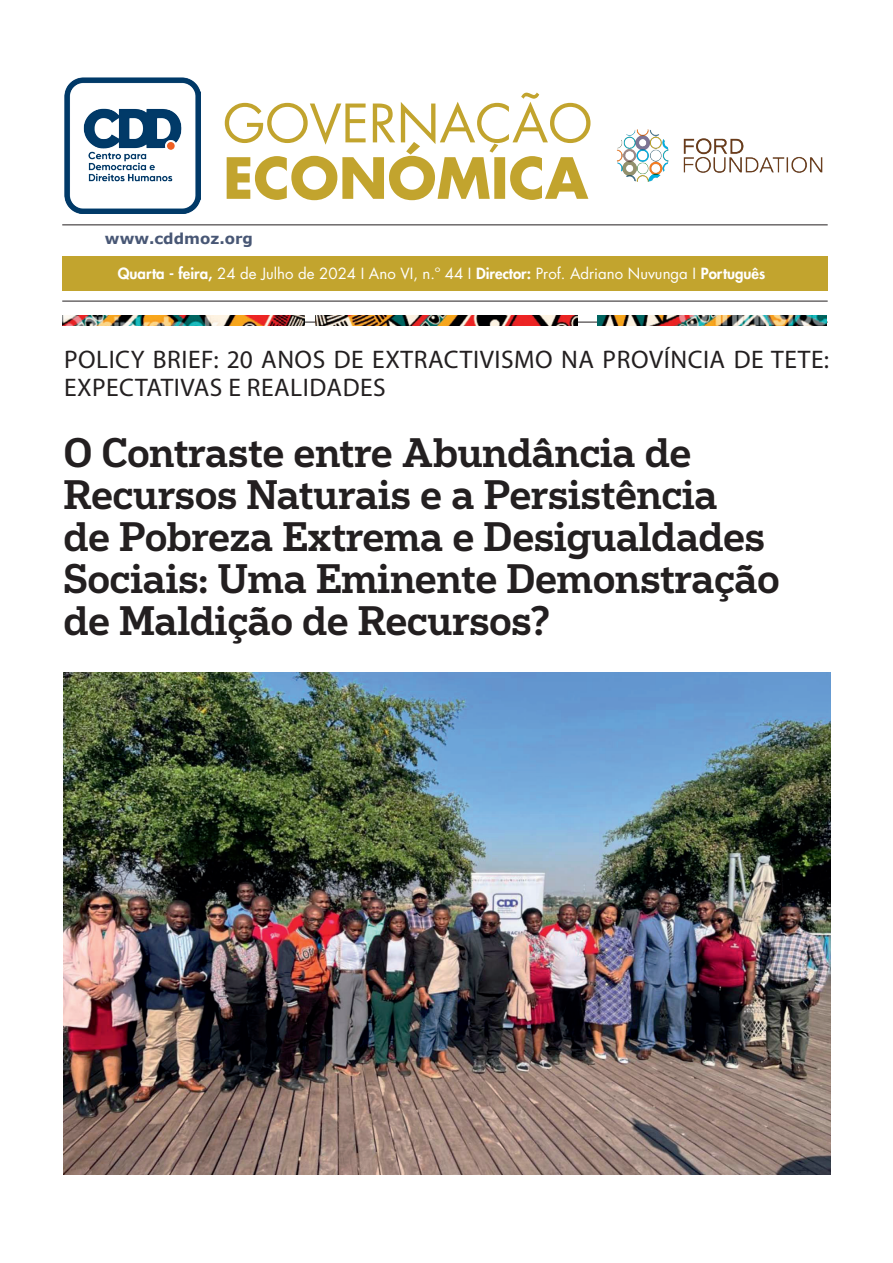
<style>
.page{position:relative;width:893px;height:1263px;background:#fff}
.page>*{position:absolute;margin:0;border:0;box-sizing:border-box;transform-origin:0 0}
.t1{font:500 39px/42px "Popular";color:#231f20}
.t2{font:25.5px/28.5px "Myriad Pro";letter-spacing:.02em;color:#231f20}
.t3{font:15px "Futura LT";color:#fff}
.t4{font:700 15px "Verdana";color:#485775}
.s1{font-weight:800}
</style>
<div class="page">
<div style="left:62px;top:256px;width:766px;height:35px;background:#c2a42e"></div>
<hr style="left:62px;top:322px;width:766px;height:1px;background:#231f20">
<img style="left:62px;top:315px;width:243px;height:11px">
<img style="left:316px;top:315px;width:261px;height:11px">
<img style="left:598px;top:315px;width:229px;height:11px">
<hr style="left:62px;top:301px;width:766px;height:1px;background:#231f20">
<hr style="left:62px;top:225px;width:766px;height:1px;background:#231f20">
<svg style="left:225px;top:93px;width:365px;height:107px"></svg>
<img style="left:65px;top:77px;width:135px;height:136px">
<img style="left:64px;top:672px;width:766px;height:502px">
<img style="left:617px;top:129px;width:206px;height:53px">
<p class="t4" style="left:105px;top:228px;width:150px">www.cddmoz.org</p>
<p class="t3" style="left:118px;top:263px;width:649px"><span class="s1">Quarta - feira,</span> 24 de Julho de 2024 I Ano VI, n.º 44 I <span class="s1">Director:</span> Prof. Adriano Nuvunga I <span class="s1">Português</span></p>
<p class="t2" style="left:64px;top:345px;width:767px">POLICY BRIEF: 20 ANOS DE EXTRACTIVISMO NA PROVÍNCIA DE TETE:<br>EXPECTATIVAS E REALIDADES</p>
<p class="t1" style="left:64px;top:430px;width:717px">O Contraste entre Abundância de<br>Recursos Naturais e a Persistência<br>de Pobreza Extrema e Desigualdades<br>Sociais: Uma Eminente Demonstração de Maldição de Recursos?</p>
</div>
